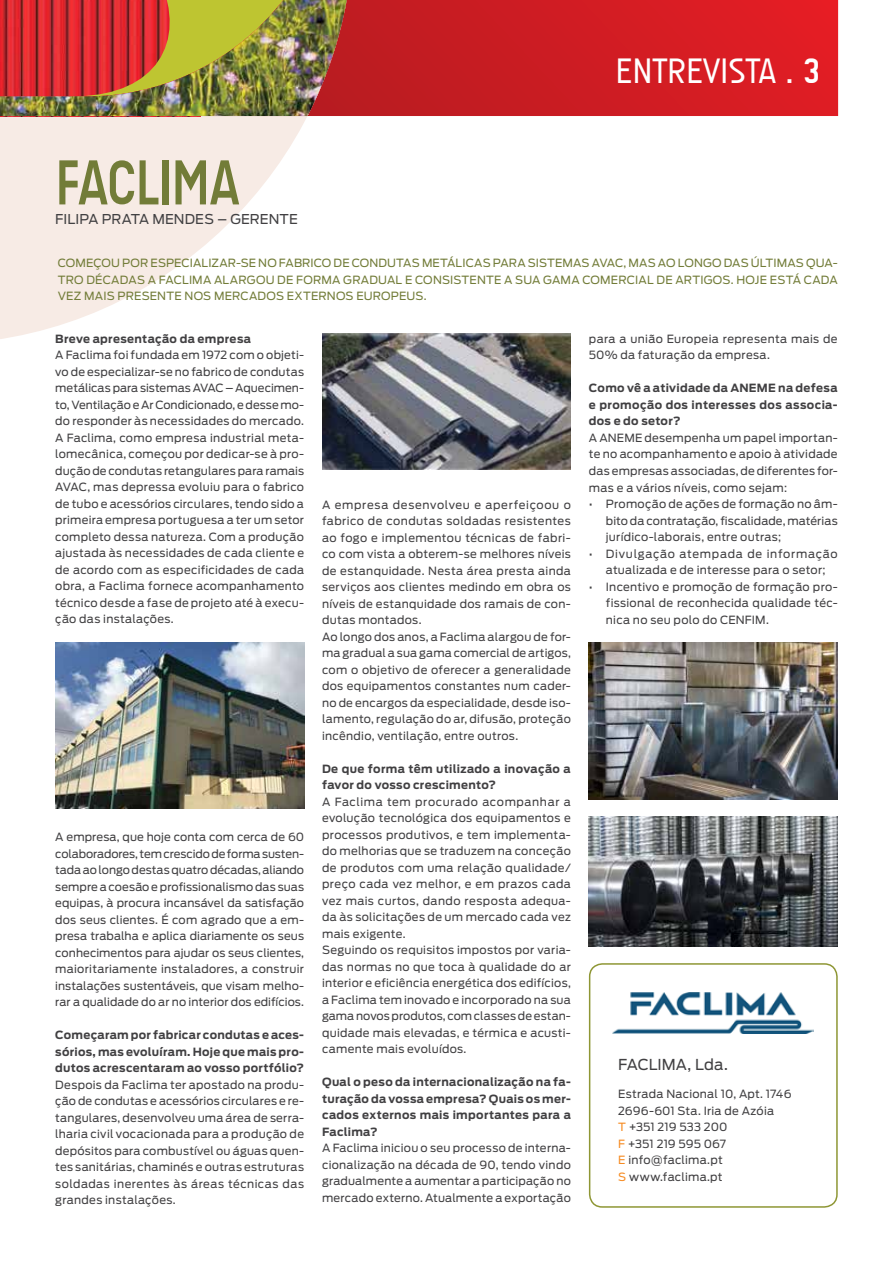
<style>
.page{position:relative;width:893px;height:1263px;background:#fff}
.page>*{position:absolute;margin:0;border:0;box-sizing:border-box;transform-origin:0 0}
.t1{font:700 64.5px "A Udimat";letter-spacing:-.005em;color:#727c38;scale:.9 1}
.t2{font:36px "A Udimat";color:#fff}
.t3{font:15px "Ford Antenna";color:#414042}
.t4{font:13.5px "Ford Antenna";letter-spacing:.005em;color:#414042}
.t5{font:11.25px/16.5px "Ford Antenna";letter-spacing:.025em;color:#414042;text-align:justify}
.t6{font:700 11.25px/16.5px "Ford Antenna";letter-spacing:.025em;color:#414042;text-align:justify}
.t7{font:11.25px/16.5px "Ford Antenna";letter-spacing:.015em;color:#727c38;text-align:justify}
.t8{font:11.25px/16.5px "Ford Antenna";letter-spacing:.045em;color:#414042;text-align:center}
.s1{font-weight:700}
.s2{color:#f68b22}
</style>
<div class="page">
<svg style="left:350px;top:0;width:488px;height:116px;background:#cf1c22"></svg>
<svg style="left:0;top:116px;width:350px;height:223px;fill:#f7ebe5"></svg>
<img style="left:0;top:0;width:347px;height:116px">
<div style="left:589px;top:963px;width:249px;height:245px;border:2px solid #8e9634;border-radius:13px"></div>
<img style="left:55px;top:642px;width:249px;height:166px">
<img style="left:589px;top:642px;width:248px;height:157px">
<img style="left:322px;top:334px;width:249px;height:136px">
<img style="left:612px;top:992px;width:202px;height:41px">
<img style="left:589px;top:816px;width:249px;height:130px">
<h1 class="t1" style="left:55px;top:146px;width:205px">FACLIMA</h1>
<p class="t4" style="left:55px;top:207px;width:244px">FILIPA PRATA MENDES – GERENTE</p>
<h2 class="t2" style="left:615px;top:50px;width:206px">ENTREVISTA <span class="s1">. 3</span></h2>
<p class="t7" style="left:58px;top:254px;width:781px">COMEÇOU POR ESPECIALIZAR-SE NO FABRICO DE CONDUTAS METÁLICAS PARA SISTEMAS AVAC, MAS AO LONGO DAS ÚLTIMAS QUA-TRO DÉCADAS A FACLIMA ALARGOU DE FORMA GRADUAL E CONSISTENTE A SUA GAMA COMERCIAL DE ARTIGOS. HOJE ESTÁ CADA VEZ MAIS PRESENTE NOS MERCADOS EXTERNOS EUROPEUS.</p>
<p class="t6" style="left:55px;top:329px;width:197px">Breve apresentação da empresa</p>
<p class="t5" style="left:55px;top:346px;width:250px">A Faclima foi fundada em 1972 com o objeti&shy;vo de especializar-se no fabrico de condutas metálicas para sistemas AVAC – Aquecimen&shy;to, Ventilação e Ar Condicionado, e desse mo&shy;do responder às necessidades do mercado.<br>A Faclima, como empresa industrial meta&shy;lomecânica, começou por dedicar-se à pro&shy;dução de condutas retangulares para ramais AVAC, mas depressa evoluiu para o fabrico de tubo e acessórios circulares, tendo sido a primeira empresa portuguesa a ter um setor completo dessa natureza. Com a produção ajustada às necessidades de cada cliente e de acordo com as especificidades de cada obra, a Faclima fornece acompanhamento técnico desde a fase de projeto até à execu&shy;ção das instalações.</p>
<p class="t5" style="left:55px;top:828px;width:250px">A empresa, que hoje conta com cerca de 60 colaboradores, tem crescido de forma susten&shy;tada ao longo destas quatro décadas, aliando sempre a coesão e profissionalismo das suas equipas, à procura incansável da satisfação dos seus clientes. É com agrado que a em&shy;presa trabalha e aplica diariamente os seus conhecimentos para ajudar os seus clientes, maioritariamente instaladores, a construir instalações sustentáveis, que visam melho&shy;rar a qualidade do ar no interior dos edifícios.</p>
<p class="t6" style="left:55px;top:1026px;width:250px">Começaram por fabricar condutas e aces&shy;sórios, mas evoluíram. Hoje que mais pro&shy;dutos acrescentaram ao vosso portfólio?</p>
<p class="t5" style="left:55px;top:1075px;width:250px">Despois da Faclima ter apostado na produ&shy;ção de condutas e acessórios circulares e re&shy;tangulares, desenvolveu uma área de serra&shy;lharia civil vocacionada para a produção de depósitos para combustível ou águas quen&shy;tes sanitárias, chaminés e outras estruturas soldadas inerentes às áreas técnicas das grandes instalações.</p>
<p class="t5" style="left:322px;top:495px;width:250px;text-align:left">A empresa desenvolveu e aperfeiçoou o fabrico de condutas soldadas resistentes ao fogo e implementou técnicas de fabri&shy;co com vista a obterem-se melhores níveis de estanquidade. Nesta área presta ainda serviços aos clientes medindo em obra os níveis de estanquidade dos ramais de con&shy;dutas montados.<br>Ao longo dos anos, a Faclima alargou de for&shy;ma gradual a sua gama comercial de artigos, com o objetivo de oferecer a generalidade dos equipamentos constantes num cader&shy;no de encargos da especialidade, desde iso&shy;lamento, regulação do ar, difusão, proteção incêndio, ventilação, entre outros.</p>
<p class="t6" style="left:322px;top:759px;width:250px">De que forma têm utilizado a inovação a favor do vosso crescimento?</p>
<p class="t5" style="left:322px;top:792px;width:250px;text-align:left">A Faclima tem procurado acompanhar a evolução tecnológica dos equipamentos e processos produtivos, e tem implementa&shy;do melhorias que se traduzem na conceção de produtos com uma relação qualidade/ preço cada vez melhor, e em prazos cada vez mais curtos, dando resposta adequa&shy;da às solicitações de um mercado cada vez mais exigente.<br>Seguindo os requisitos impostos por varia&shy;das normas no que toca à qualidade do ar interior e eficiência energética dos edifícios, a Faclima tem inovado e incorporado na sua gama novos produtos, com classes de estan&shy;quidade mais elevadas, e térmica e acusti&shy;camente mais evoluídos.</p>
<p class="t6" style="left:322px;top:1073px;width:250px">Qual o peso da internacionalização na fa&shy;turação da vossa empresa? Quais os mer&shy;cados externos mais importantes para a Faclima?</p>
<p class="t5" style="left:322px;top:1139px;width:250px">A Faclima iniciou o seu processo de interna&shy;cionalização na década de 90, tendo vindo gradualmente a aumentar a participação no mercado externo. Atualmente a exportação</p>
<p class="t5" style="left:589px;top:329px;width:250px">para a união Europeia representa mais de<br>50% da faturação da empresa.</p>
<p class="t6" style="left:589px;top:379px;width:250px">Como vê a atividade da ANEME na defesa e promoção dos interesses dos associa&shy;dos e do setor?</p>
<p class="t5" style="left:589px;top:428px;width:250px">A ANEME desempenha um papel importan&shy;te no acompanhamento e apoio à atividade das empresas associadas, de diferentes for&shy;mas e a vários níveis, como sejam:</p>
<p class="t5" style="left:606px;top:494px;width:233px;text-indent:-17px">• Promoção de ações de formação no âm&shy;bito da contratação, fiscalidade, matérias jurídico-laborais, entre outras;</p>
<p class="t8" style="left:589px;top:544px;width:250px">• Divulgação atempada de informação atualizada e de interesse para o setor;</p>
<p class="t5" style="left:606px;top:577px;width:233px;text-indent:-17px">• Incentivo e promoção de formação pro&shy;fissional de reconhecida qualidade téc&shy;nica no seu polo do CENFIM.</p>
<h3 class="t3" style="left:618px;top:1051px;width:111px">FACLIMA, Lda.</h3>
<p class="t5" style="left:618px;top:1085px;width:175px;text-align:left">Estrada Nacional 10, Apt. 1746<br>2696-601 Sta. Iria de Azóia<br><span class="s2">T</span> +351 219 533 200<br><span class="s2">F</span> +351 219 595 067<br><span class="s2">E</span> info@faclima.pt<br><span class="s2">S</span> www.faclima.pt</p>
</div>
